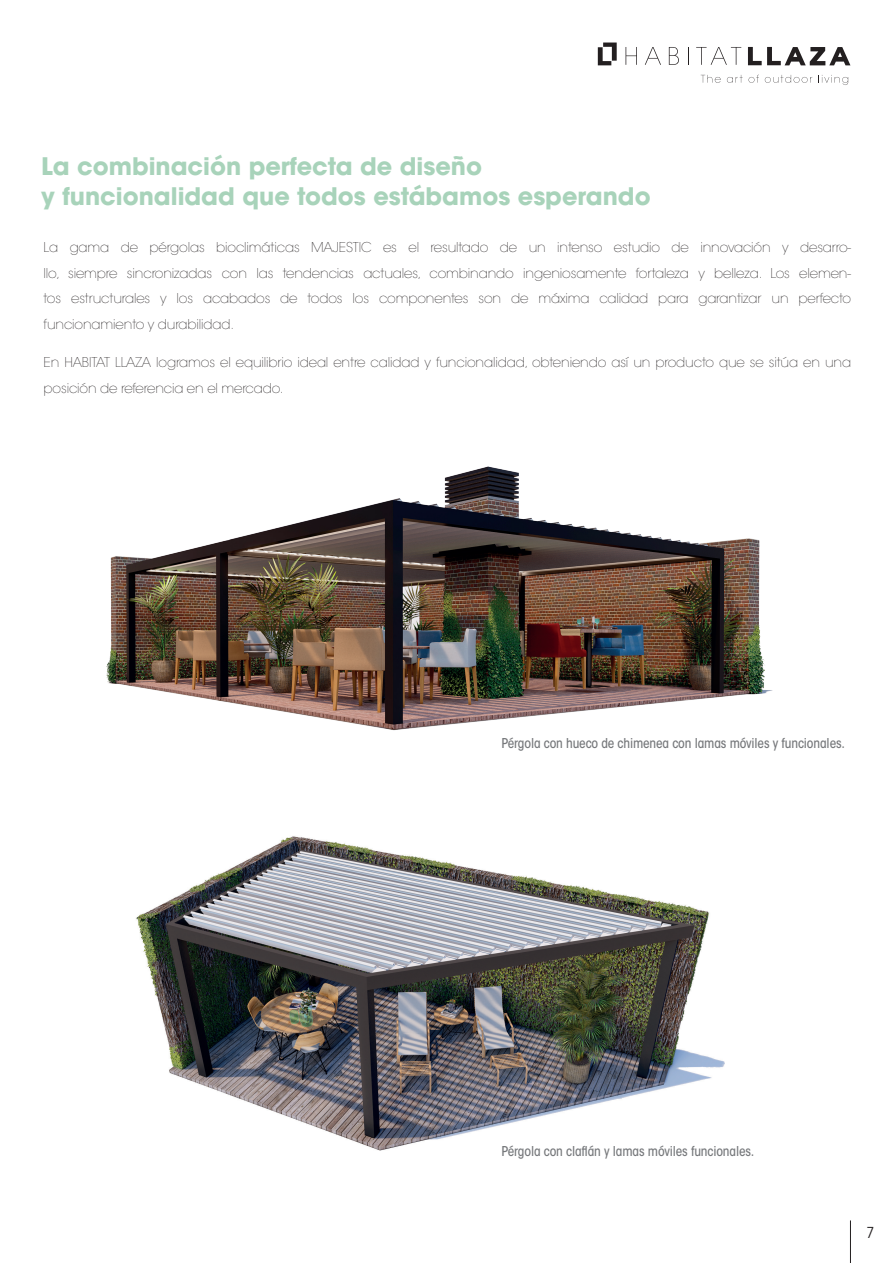
<style>
.page{position:relative;width:893px;height:1263px;background:#fff}
.page>*{position:absolute;margin:0;border:0;box-sizing:border-box;transform-origin:0 0}
.t1{font:700 24px/30px "ITC Avant Garde Std";color:#a8d3ba}
.t2{font:condensed 15px "ITC Avant Garde Std";color:#231f20}
.t3{font:200 13.5px/25.5px "ITC Avant Garde Std";letter-spacing:-.01em;color:#231f20;text-align:justify}
.t4{font:500 condensed 13.5px "ITC Avant Garde Std";letter-spacing:-.01em;color:#76787b}
</style>
<div class="page">
<svg style="left:598px;top:43px;width:19px;height:22px"></svg>
<svg style="left:626px;top:47px;width:11px;height:18px"></svg>
<svg style="left:645px;top:47px;width:16px;height:18px"></svg>
<svg style="left:669px;top:47px;width:10px;height:18px"></svg>
<svg style="left:688px;top:47px;width:1px;height:18px"></svg>
<svg style="left:696px;top:47px;width:45px;height:18px"></svg>
<svg style="left:748px;top:47px;width:102px;height:18px"></svg>
<svg style="left:701px;top:75px;width:20px;height:8px"></svg>
<svg style="left:727px;top:75px;width:16px;height:8px"></svg>
<svg style="left:749px;top:75px;width:10px;height:8px"></svg>
<svg style="left:765px;top:75px;width:47px;height:8px"></svg>
<svg style="left:821px;top:75px;width:27px;height:10px"></svg>
<hr style="left:850px;top:1220px;width:1px;height:43px;background:#231f20">
<img style="left:106px;top:466px;width:667px;height:265px">
<img style="left:136px;top:836px;width:589px;height:315px">
<h1 class="t1" style="left:41px;top:151px;width:611px">La combinación perfecta de diseño<br>y funcionalidad que todos estábamos esperando</h1>
<p class="t3" style="left:44px;top:235px;width:809px">La gama de pérgolas bioclimáticas MAJESTIC es el resultado de un intenso estudio de innovación y desarro&shy;llo, siempre sincronizadas con las tendencias actuales, combinando ingeniosamente fortaleza y belleza. Los elemen&shy;tos estructurales y los acabados de todos los componentes son de máxima calidad para garantizar un perfecto funcionamiento y durabilidad.</p>
<p class="t3" style="left:44px;top:350px;width:809px">En HABITAT LLAZA logramos el equilibrio ideal entre calidad y funcionalidad, obteniendo así un producto que se sitúa en una posición de referencia en el mercado.</p>
<p class="t4" style="left:502px;top:734px;width:345px">Pérgola con hueco de chimenea con lamas móviles y funcionales.</p>
<p class="t4" style="left:502px;top:1143px;width:254px">Pérgola con claflán y lamas móviles funcionales.</p>
<p class="t2" style="left:866px;top:1224px;width:9px">7</p>
</div>
